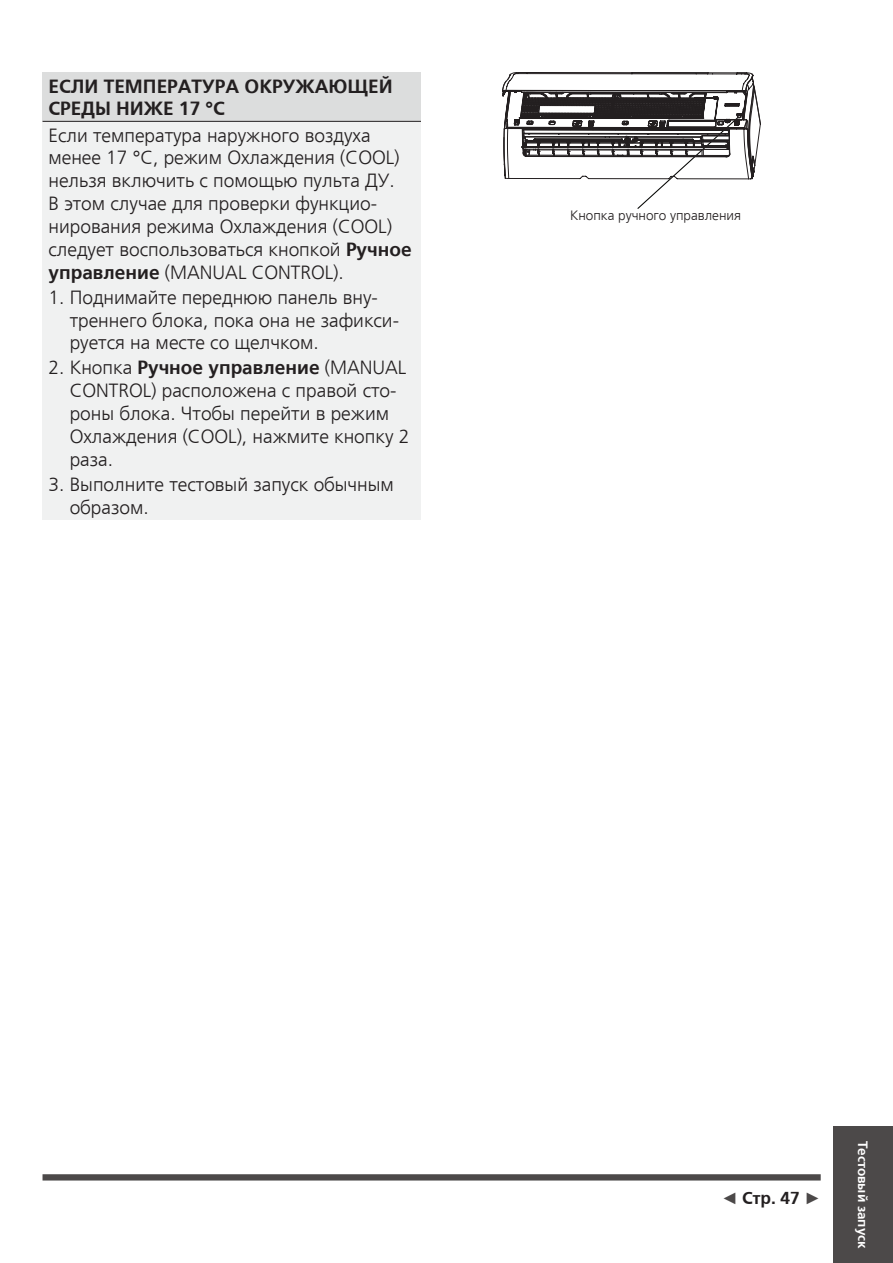
<style>
.page{position:relative;width:893px;height:1263px;background:#fff}
.page>*{position:absolute;margin:0;border:0;box-sizing:border-box;transform-origin:0 0}
.Нумерация{font:300 19.05px/22.8px "Frutiger LTCYR";color:#231f20}
.Текст{font:300 19.05px/22.8px "Frutiger LTCYR";color:#231f20}
.Болд{font:700 19.05px/22.8px "Frutiger LTCYR";color:#231f20}
.t1{font:700 17.25px "Frutiger LTCYR";color:#231f20}
.На_картинке_8{font:300 13.5px "Frutiger LTCYR";color:#231f20}
.t2{font:700 13.5px "Frutiger LTCYR";color:#fff}
.s1{font-weight:700}
.s2{font-family:"Arial";font-size:16.5px;color:#4c4949}
</style>
<div class="page">
<div style="left:43px;top:1174px;width:778px;height:6px;background:#4c4949"></div>
<div style="left:833px;top:1126px;width:60px;height:137px;background:#4c4949"></div>
<div style="left:43px;top:72px;width:378px;height:49px;background:#dcdddd"></div>
<div style="left:43px;top:121px;width:378px;height:399px;background:#f0f1f1"></div>
<hr style="left:43px;top:121px;width:378px;height:1px;background:#231f20">
<svg style="left:502px;top:72px;width:258px;height:137px"></svg>
<p class="Болд" style="left:48px;top:75px;width:346px">ЕСЛИ ТЕМПЕРАТУРА ОКРУЖАЮЩЕЙ<br>СРЕДЫ НИЖЕ 17 °C</p>
<p class="Текст" style="left:48px;top:124px;width:365px">Если температура наружного воздуха менее 17 °C, режим Охлаждения (COOL) нельзя включить с помощью пульта ДУ.<br>В этом случае для проверки функцио&shy;нирования режима Охлаждения (COOL) следует воспользоваться кнопкой <span class="s1">Ручное управление</span> (MANUAL CONTROL).</p>
<p class="Нумерация" style="left:70px;top:286px;width:331px;text-indent:-21px">1. Поднимайте переднюю панель вну&shy;треннего блока, пока она не зафикси&shy;руется на месте со щелчком.</p>
<p class="Нумерация" style="left:70px;top:357px;width:341px;text-indent:-21px">2. Кнопка <span class="s1">Ручное управление</span> (MANUAL<br>CONTROL) расположена с правой сто&shy;роны блока. Чтобы перейти в режим<br>Охлаждения (COOL), нажмите кнопку 2 раза.</p>
<p class="Нумерация" style="left:70px;top:473px;width:326px;text-indent:-21px">3. Выполните тестовый запуск обычным образом.</p>
<p class="На_картинке_8" style="left:570px;top:209px;width:172px">Кнопка ручного управления</p>
<p class="t1" style="left:721px;top:1188px;width:101px"><span class="s2">◄</span> Стр. 47 <span class="s2">►</span></p>
<p class="t2" style="left:870px;top:1140px;width:110px;rotate:90deg">Тестовый запуск</p>
</div>
